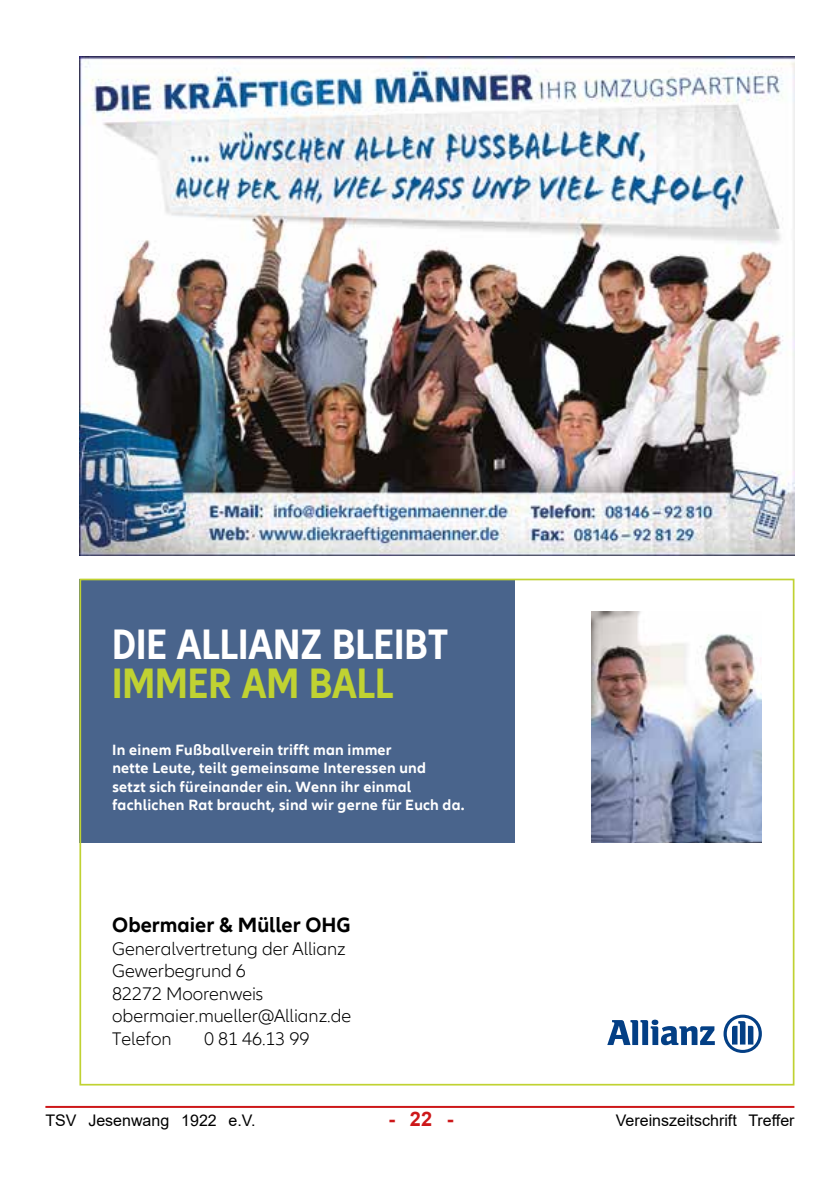
<style>
.page{position:relative;width:840px;height:1191px;background:#fff}
.page>*{position:absolute;margin:0;border:0;box-sizing:border-box;transform-origin:0 0}
.t1{font:700 condensed 43.8px "Allianz Neo";color:#fff}
.t2{font:700 condensed 43.8px "Allianz Neo";color:#c0d232}
.t3{font:700 21.2px "Allianz Neo";color:#000}
.t4{font:700 20px "Arial";color:#cd1719}
.t5{font:300 18.8px/22.4px "Allianz Neo";letter-spacing:-.005em;color:#000}
.t6{font:16px "Arial";color:#000}
.t7{font:700 15.4px/18.4px "Allianz Neo";letter-spacing:.015em;color:#fff}
</style>
<div class="page">
<img style="left:79px;top:57px;width:715px;height:498px">
<svg style="left:607px;top:1019px;width:107px;height:26px"></svg>
<svg style="left:723px;top:1014px;width:38px;height:39px"></svg>
<div style="left:79px;top:578px;width:435px;height:264px;background:#49648c"></div>
<div style="left:79px;top:578px;width:715px;height:507px;border:2px solid #c0d232"></div>
<img style="left:591px;top:611px;width:170px;height:232px">
<hr style="left:45px;top:1106px;width:749px;height:2px;background:#cd1719">
<h1 class="t1" style="left:112px;top:619px;width:337px">DIE ALLIANZ BLEIBT</h1>
<h1 class="t2" style="left:112px;top:658px;width:282px">IMMER AM BALL</h1>
<p class="t7" style="left:112px;top:740px;width:353px">In einem Fußballverein trifft man immer<br>nette Leute, teilt gemeinsame Interessen und<br>setzt sich füreinander ein. Wenn ihr einmal fachlichen Rat braucht, sind wir gerne für Euch da.</p>
<h2 class="t3" style="left:112px;top:912px;width:240px">Obermaier &amp; Müller OHG</h2>
<p class="t5" style="left:112px;top:937px;width:240px">Generalvertretung der Allianz<br>Gewerbegrund 6<br>82272 Moorenweis obermaier.mueller@Allianz.de<br>Telefon</p>
<p class="t5" style="left:204px;top:1027px;width:107px">0 81 46.13 99</p>
<p class="t6" style="left:45px;top:1109px;width:212px">TSV Jesenwang 1922 e.V.</p>
<p class="t4" style="left:388px;top:1105px;width:67px">- 22 -</p>
<p class="t6" style="left:615px;top:1109px;width:180px">Vereinszeitschrift Treffer</p>
</div>
